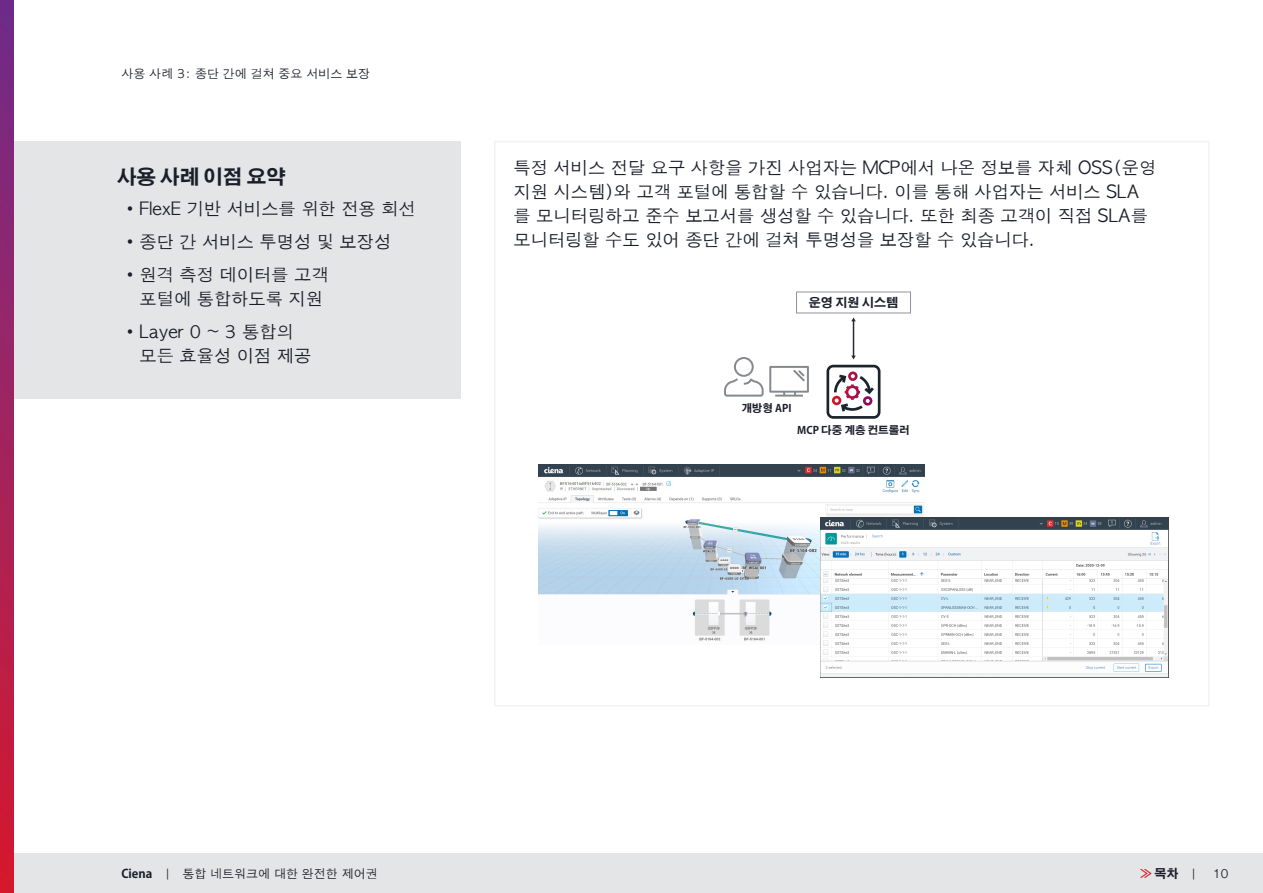
<style>
.page{position:relative;width:1263px;height:893px;background:#fff}
.page>*{position:absolute;margin:0;border:0;box-sizing:border-box;transform-origin:0 0}
.eBook_H3_Headings{font:700 19.5px "Adobe Gothic Std";color:#1b1e2a}
.eBook_Body_Copy{font:17.25px/24px "Apple Gothic";color:#1b1e2a}
.t1{font:12px "Apple Gothic";color:#1b1e2a}
.t2{font:700 12px "Adobe Gothic Std";color:#1b1e2a}
.t3{font:700 10.5px "Adobe Gothic Std";color:#1b1e2a}
.s1{font-family:"Adobe Gothic Std";font-weight:700}
.s2{color:#d31924}
.s3{font-family:"Apple Gothic";font-weight:400}
</style>
<div class="page">
<div style="left:14px;top:141px;width:447px;height:258px;background:#e4e5e6"></div>
<div style="left:796px;top:292px;width:115px;height:21px;border:1px solid #93949b"></div>
<div style="left:824px;top:363px;width:58px;height:58px;border:4px solid #fff;border-radius:7px"></div>
<svg style="left:826px;top:365px;width:54px;height:54px"></svg>
<svg style="left:724px;top:357px;width:85px;height:40px"></svg>
<img style="left:538px;top:465px;width:387px;height:176px">
<img style="left:820px;top:517px;width:348px;height:160px">
<hr style="left:853px;top:321px;width:1px;height:35px;background:#282a36">
<svg style="left:851px;top:317px;width:5px;height:4px"></svg>
<div style="left:0;top:853px;width:1263px;height:40px;background:#e4e5e6"></div>
<svg style="left:0;top:0;width:14px;height:893px;background:#a1225c"></svg>
<p class="t1" style="left:121px;top:67px;width:250px">사용 사례 3: 종단 간에 걸쳐 중요 서비스 보장</p>
<p class="eBook_H3_Headings" style="left:117px;top:165px;width:170px">사용 사례 이점 요약</p>
<p class="eBook_Body_Copy" style="left:122px;top:197px;width:296px">•FlexE 기반 서비스를 위한 전용 회선</p>
<p class="eBook_Body_Copy" style="left:122px;top:230px;width:271px">•종단 간 서비스 투명성 및 보장성</p>
<p class="eBook_Body_Copy" style="left:140px;top:263px;width:191px;text-indent:-18px">•원격 측정 데이터를 고객 포털에 통합하도록 지원</p>
<p class="eBook_Body_Copy" style="left:140px;top:320px;width:173px;text-indent:-18px">•Layer 0 ~ 3 통합의 모든 효율성 이점 제공</p>
<p class="eBook_Body_Copy" style="left:513px;top:156px;width:644px">특정 서비스 전달 요구 사항을 가진 사업자는 MCP에서 나온 정보를 자체 OSS(운영 지원 시스템)와 고객 포털에 통합할 수 있습니다. 이를 통해 사업자는 서비스 SLA 를 모니터링하고 준수 보고서를 생성할 수 있습니다. 또한 최종 고객이 직접 SLA를 모니터링할 수도 있어 종단 간에 걸쳐 투명성을 보장할 수 있습니다.</p>
<p class="t2" style="left:809px;top:295px;width:91px">운영 지원 시스템</p>
<p class="t3" style="left:741px;top:402px;width:52px">개방형 API</p>
<p class="t3" style="left:797px;top:424px;width:114px">MCP 다중 계층 컨트롤러</p>
<p class="t1" style="left:121px;top:867px;width:258px"><span class="s1">Ciena</span> | 통합 네트워크에 대한 완전한 제어권</p>
<p class="t2" style="left:1140px;top:866px;width:58px"><span class="s2">»</span> 목차 <span class="s3">|</span></p>
<p class="t1" style="left:1212px;top:867px;width:18px">10</p>
</div>
